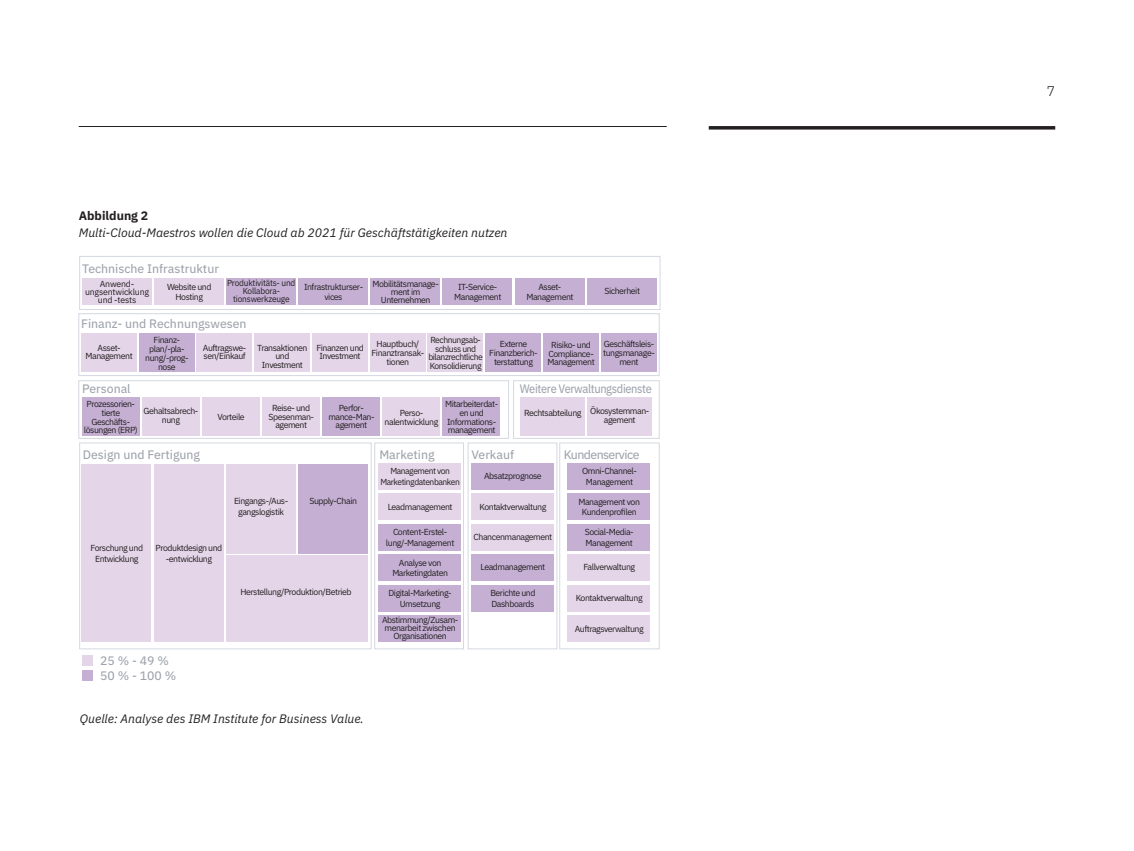
<style>
.page{position:relative;width:1134px;height:851px;background:#fff}
.page>*{position:absolute;margin:0;border:0;box-sizing:border-box;transform-origin:0 0}
.t1{font:300 14px "IBM Plex Sans";color:#231f20}
.t2{font:italic 12.25px "IBM Plex Sans";color:#231f20}
.t3{font:12.25px/15px "IBM Plex Sans Text";color:#9ea3ac}
.t4{font:12.25px "IBM Plex Sans Text";letter-spacing:-.03em;color:#9ea3ac;scale:.9 1}
.t5{font:12.25px "IBM Plex Sans Text";letter-spacing:-.045em;color:#9ea3ac}
.t6{font:700 12.25px "IBM Plex Sans";color:#231f20}
.t7{font:8.75px/8.8px "IBM Plex Sans";letter-spacing:-.05em;color:#211d1e;text-align:center}
.t8{font:8.75px/7.9px "IBM Plex Sans";letter-spacing:-.02em;color:#211d1e;text-align:center;scale:.95 1}
.t9{font:8.75px/7.9px "IBM Plex Sans";letter-spacing:-.02em;color:#211d1e;text-align:center}
</style>
<div class="page">
<svg style="left:78px;top:256px;width:583px;height:393px"></svg>
<div style="left:82px;top:654px;width:11px;height:11px;background:#e4d5e8"></div>
<div style="left:82px;top:670px;width:11px;height:10px;background:#c5b0d4"></div>
<div style="left:79px;top:442px;width:292px;height:207px;border:1px solid #d4d9e1"></div>
<svg style="left:709px;top:126px;width:346px;height:4px"></svg>
<hr style="left:79px;top:126px;width:588px;height:1px;background:#231f20">
<h2 class="t6" style="left:79px;top:205px;width:71px">Abbildung 2</h2>
<h2 class="t2" style="left:79px;top:223px;width:430px">Multi-Cloud-Maestros wollen die Cloud ab 2021 für Geschäftstätigkeiten nutzen</h2>
<h2 class="t3" style="left:82px;top:260px;width:138px">Technische Infrastruktur</h2>
<p class="t9" style="left:85px;top:279px;width:66px">Anwend&shy;ungsentwicklung und -tests</p>
<p class="t7" style="left:526px;top:280px;width:49px;line-height:10.5px">Asset-<br>Management</p>
<p class="t8" style="left:227px;top:278px;width:73px">Produktivitäts- und<br>Kollabora&shy;tionswerkzeuge</p>
<p class="t7" style="left:372px;top:279px;width:68px;line-height:7.9px">Mobilitätsmanage&shy;ment im<br>Unternehmen</p>
<p class="t7" style="left:167px;top:280px;width:46px;line-height:10.5px">Website und<br>Hosting</p>
<p class="t7" style="left:604px;top:286px;width:37px">Sicherheit</p>
<h2 class="t3" style="left:81px;top:315px;width:167px">Finanz- und Rechnungswesen</h2>
<p class="t7" style="left:86px;top:342px;width:49px">Asset-<br>Management</p>
<p class="t7" style="left:428px;top:334px;width:56px">Rechnungsab&shy;schluss und bilanzrechtliche<br>Konsolidierung</p>
<p class="t7" style="left:304px;top:280px;width:61px;line-height:10.5px">Infrastrukturser&shy;vices</p>
<p class="t7" style="left:454px;top:280px;width:49px;line-height:10.5px">IT-Service-<br>Management</p>
<p class="t7" style="left:145px;top:335px;width:45px">Finanz&shy;plan/-pla&shy;nung/-prog&shy;nose</p>
<p class="t7" style="left:489px;top:339px;width:50px">Externe<br>Finanzberich&shy;terstattung</p>
<p class="t7" style="left:548px;top:339px;width:49px">Risiko- und<br>Compliance-<br>Management</p>
<p class="t7" style="left:603px;top:339px;width:53px">Geschäftsleis&shy;tungsmanage&shy;ment</p>
<p class="t7" style="left:372px;top:339px;width:54px">Hauptbuch/<br>Finanztransak&shy;tionen</p>
<p class="t7" style="left:203px;top:342px;width:45px;text-align:left">Auftragswe&shy;sen/Einkauf</p>
<p class="t7" style="left:257px;top:342px;width:52px">Transaktionen und<br>Investment</p>
<p class="t7" style="left:316px;top:342px;width:49px">Finanzen und<br>Investment</p>
<h2 class="t3" style="left:82px;top:380px;width:50px">Personal</h2>
<h2 class="t4" style="left:520px;top:379px;width:148px">Weitere Verwaltungsdienste</h2>
<p class="t7" style="left:84px;top:399px;width:55px">Prozessorien&shy;tierte<br>Geschäfts&shy;lösungen (ERP)</p>
<p class="t7" style="left:445px;top:399px;width:55px">Mitarbeiterdat&shy;en und<br>Informations&shy;management</p>
<p class="t7" style="left:268px;top:402px;width:47px">Reise- und<br>Spesenman&shy;agement</p>
<p class="t7" style="left:328px;top:402px;width:48px">Perfor&shy;mance-Man&shy;agement</p>
<p class="t7" style="left:144px;top:406px;width:56px">Gehaltsabrech&shy;nung</p>
<p class="t7" style="left:604px;top:409px;width:47px;line-height:7px;text-align:left;text-indent:-80px">Rechtsabteilung Ökosystemman&shy;agement</p>
<p class="t7" style="left:385px;top:408px;width:55px">Perso&shy;nalentwicklung</p>
<p class="t7" style="left:217px;top:411px;width:29px">Vorteile</p>
<h2 class="t3" style="left:83px;top:446px;width:119px">Design und Fertigung</h2>
<p class="t7" style="left:90px;top:542px;width:54px;line-height:10.5px">Forschung und<br>Entwicklung</p>
<p class="t7" style="left:156px;top:542px;width:68px;line-height:10.5px">Produktdesign und -entwicklung</p>
<p class="t7" style="left:234px;top:496px;width:56px">Eingangs-/Aus-</p>
<p class="t7" style="left:309px;top:496px;width:49px">Supply-Chain</p>
<p class="t7" style="left:238px;top:506px;width:47px">gangslogistik</p>
<p class="t7" style="left:240px;top:586px;width:113px">Herstellung/Produktion/Betrieb</p>
<h2 class="t3" style="left:100px;top:652px;width:78px">25 % - 49 %<br>50 % - 100 %</h2>
<h2 class="t2" style="left:80px;top:709px;width:285px">Quelle: Analyse des IBM Institute for Business Value.</h2>
<h2 class="t3" style="left:379px;top:446px;width:57px">Marketing</h2>
<h2 class="t3" style="left:471px;top:446px;width:44px">Verkauf</h2>
<h2 class="t5" style="left:564px;top:445px;width:77px">Kundenservice</h2>
<p class="t7" style="left:380px;top:465px;width:81px;line-height:10.5px">Management von<br>Marketingdatenbanken</p>
<p class="t7" style="left:484px;top:471px;width:59px">Absatzprognose</p>
<p class="t7" style="left:582px;top:465px;width:56px;line-height:10.5px">Omni-Channel-<br>Management</p>
<p class="t7" style="left:388px;top:502px;width:66px">Leadmanagement</p>
<p class="t7" style="left:480px;top:502px;width:68px">Kontaktverwaltung</p>
<p class="t7" style="left:578px;top:496px;width:63px;line-height:10.5px">Management von<br>Kundenprofilen</p>
<p class="t7" style="left:386px;top:526px;width:70px;line-height:10.5px">Content-Erstel&shy;lung/-Management</p>
<p class="t7" style="left:474px;top:531px;width:80px">Chancenmanagement</p>
<p class="t7" style="left:585px;top:526px;width:50px;line-height:10.5px;text-align:left">Social-Media-<br>Management</p>
<p class="t7" style="left:392px;top:557px;width:57px;line-height:10.5px">Analyse von<br>Marketingdaten</p>
<p class="t7" style="left:389px;top:587px;width:65px;line-height:10.5px">Digital-Marketing-<br>Umsetzung</p>
<p class="t7" style="left:382px;top:615px;width:78px;line-height:7.9px">Abstimmung/Zusam&shy;menarbeit zwischen<br>Organisationen</p>
<p class="t7" style="left:481px;top:562px;width:66px">Leadmanagement</p>
<p class="t7" style="left:583px;top:562px;width:53px">Fallverwaltung</p>
<p class="t7" style="left:490px;top:587px;width:47px;line-height:10.5px;text-align:left">Berichte und<br>Dashboards</p>
<p class="t7" style="left:576px;top:592px;width:68px">Kontaktverwaltung</p>
<p class="t7" style="left:575px;top:623px;width:70px">Auftragsverwaltung</p>
<h1 class="t1" style="left:1047px;top:80px;width:10px">7</h1>
</div>
